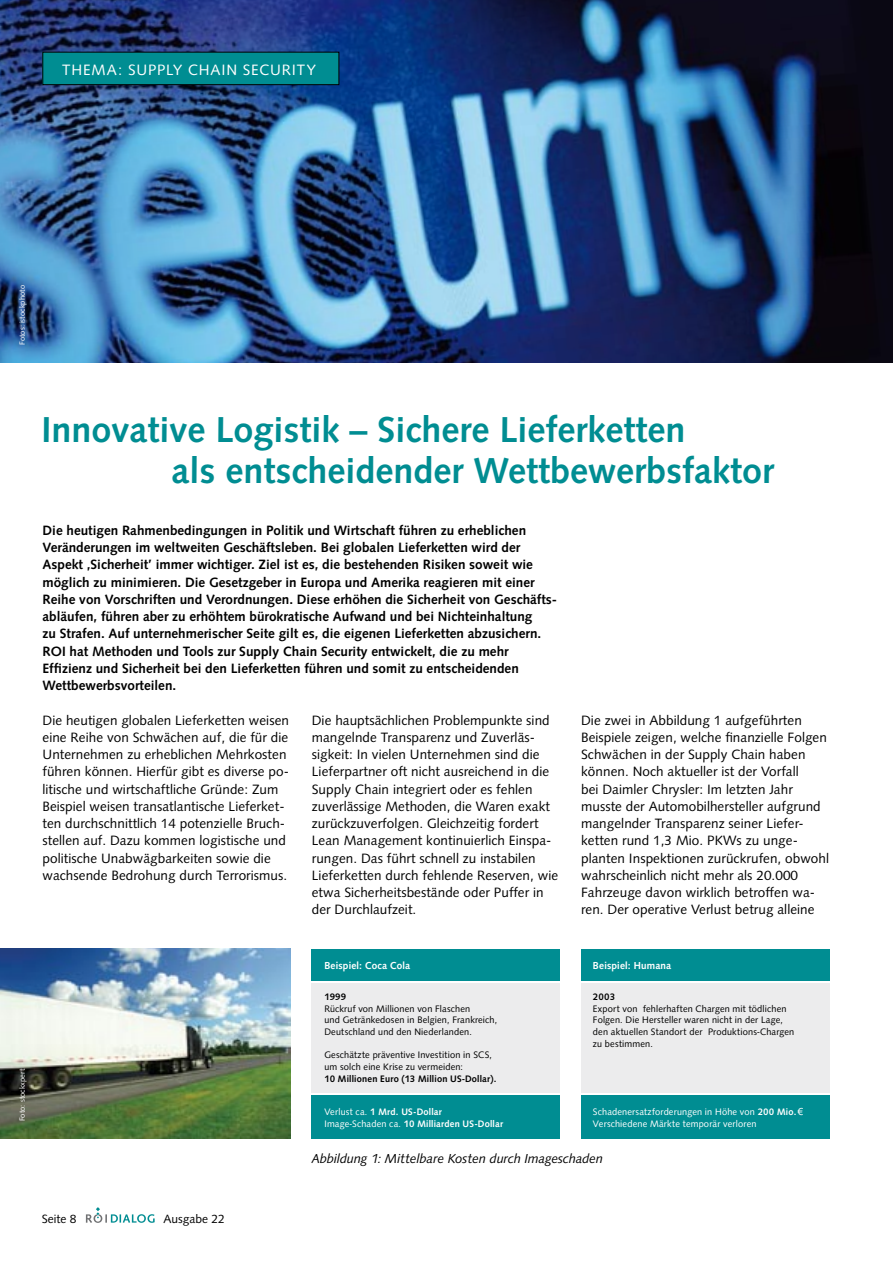
<style>
.page{position:relative;width:893px;height:1263px;background:#fff}
.page>*{position:absolute;margin:0;border:0;box-sizing:border-box;transform-origin:0 0}
.t1{font:700 36px/40.5px "Syntax";color:#008d92}
.t2{font:15px "Syntax";letter-spacing:.055em;color:#fff}
.t3{font:13.5px/17.2px "Syntax";letter-spacing:.005em;color:#000}
.t4{font:700 13.5px/17.2px "Syntax";color:#000}
.t5{font:italic 13.5px "Syntax D";letter-spacing:.005em;color:#000}
.t6{font:12px "Syntax";color:#000}
.t7{font:500 10.5px "Syntax D";letter-spacing:.02em;color:#fff}
.t8{font:9.75px/11.7px "Syntax D";letter-spacing:.02em;color:#000}
.t9{font:9.75px/11.7px "Syntax D";letter-spacing:.02em;color:#fff}
.t10{font:500 9.75px/11.7px "Syntax D";letter-spacing:.02em;color:#fff}
.t11{font:500 9.75px "Syntax D";letter-spacing:.02em;color:#000}
.t12{font:7.5px "Syntax";letter-spacing:.005em;color:#fff}
.s1{font-weight:400}
.s2{font-weight:500}
.s3{font-family:"Arial"}
</style>
<div class="page">
<img style="left:0;top:0;width:893px;height:362px">
<div style="left:43px;top:52px;width:296px;height:33px;background:#008d92"></div>
<div style="left:42px;top:52px;width:297px;height:33px;border:1px solid #000"></div>
<svg style="left:86px;top:1207px;width:69px;height:16px"></svg>
<div style="left:312px;top:949px;width:248px;height:32px;background:#008d92"></div>
<div style="left:581px;top:949px;width:248px;height:32px;background:#008d92"></div>
<div style="left:312px;top:983px;width:248px;height:110px;background:#ececed"></div>
<div style="left:581px;top:983px;width:248px;height:110px;background:#ececed"></div>
<div style="left:312px;top:1096px;width:248px;height:43px;background:#008d92"></div>
<div style="left:581px;top:1096px;width:248px;height:43px;background:#008d92"></div>
<img style="left:0;top:949px;width:291px;height:190px">
<p class="t2" style="left:62px;top:61px;width:255px">THEMA: SUPPLY CHAIN SECURITY</p>
<p class="t12" style="left:18px;top:345px;width:61px;rotate:-90deg">Fotos: istockphoto</p>
<h1 class="t1" style="left:172px;top:410px;width:604px;text-indent:-130px">Innovative Logistik – Sichere Lieferketten<br>als entscheidender Wettbewerbsfaktor</h1>
<p class="t4" style="left:43px;top:522px;width:516px">Die heutigen Rahmenbedingungen in Politik und Wirtschaft führen zu erheblichen Veränderungen im weltweiten Geschäftsleben. Bei globalen Lieferketten wird der Aspekt ‚Sicherheit’ immer wichtiger. Ziel ist es, die bestehenden Risiken soweit wie möglich zu minimieren. Die Gesetzgeber in Europa und Amerika reagieren mit einer Reihe von Vorschriften und Verordnungen. Diese erhöhen die Sicherheit von Geschäfts&shy;abläufen, führen aber zu erhöhtem bürokratische Aufwand und bei Nichteinhaltung<br>zu Strafen. Auf unternehmerischer Seite gilt es, die eigenen Lieferketten abzusichern.<br>ROI hat Methoden und Tools zur Supply Chain Security entwickelt, die zu mehr Effizienz und Sicherheit bei den Lieferketten führen und somit zu entscheidenden Wettbewerbsvorteilen.</p>
<p class="t3" style="left:43px;top:711px;width:248px">Die heutigen globalen Lieferketten weisen eine Reihe von Schwächen auf, die für die Unternehmen zu erheblichen Mehrkosten führen können. Hierfür gibt es diverse po&shy;litische und wirtschaftliche Gründe: Zum Beispiel weisen transatlantische Lieferket&shy;ten durchschnittlich 14 potenzielle Bruch&shy;stellen auf. Dazu kommen logistische und politische Unabwägbarkeiten sowie die wachsende Bedrohung durch Terrorismus.</p>
<p class="t3" style="left:312px;top:711px;width:248px">Die hauptsächlichen Problempunkte sind mangelnde Transparenz und Zuverläs&shy;sigkeit: In vielen Unternehmen sind die Lieferpartner oft nicht ausreichend in die Supply Chain integriert oder es fehlen zuverlässige Methoden, die Waren exakt zurückzuverfolgen. Gleichzeitig fordert Lean Management kontinuierlich Einspa&shy;rungen. Das führt schnell zu instabilen Lieferketten durch fehlende Reserven, wie etwa Sicherheitsbestände oder Puffer in der Durchlaufzeit.</p>
<p class="t3" style="left:581px;top:711px;width:249px">Die zwei in Abbildung 1 aufgeführten Beispiele zeigen, welche finanzielle Folgen Schwächen in der Supply Chain haben können. Noch aktueller ist der Vorfall<br>bei Daimler Chrysler: Im letzten Jahr musste der Automobilhersteller aufgrund mangelnder Transparenz seiner Liefer&shy;ketten rund 1,3 Mio. PKWs zu unge&shy;planten Inspektionen zurückrufen, obwohl wahrscheinlich nicht mehr als 20.000<br>Fahrzeuge davon wirklich betroffen wa&shy;ren. Der operative Verlust betrug alleine</p>
<p class="t12" style="left:18px;top:1121px;width:54px;rotate:-90deg">Foto: stockxpert</p>
<p class="t7" style="left:324px;top:959px;width:87px">Beispiel: Coca Cola</p>
<p class="t7" style="left:593px;top:959px;width:80px">Beispiel: Humana</p>
<p class="t11" style="left:324px;top:991px;width:23px">1999</p>
<p class="t8" style="left:324px;top:1002px;width:174px">Rückruf von Millionen von Flaschen<br>und Getränkedosen in Belgien, Frankreich,<br>Deutschland und den Niederlanden.</p>
<p class="t8" style="left:324px;top:1049px;width:169px">Geschätzte präventive Investition in SCS, um solch eine Krise zu vermeiden:</p>
<p class="t11" style="left:324px;top:1073px;width:174px">10 Millionen Euro (13 Million US-Dollar).</p>
<p class="t11" style="left:593px;top:991px;width:24px">2003</p>
<p class="t8" style="left:593px;top:1002px;width:203px">Export von fehlerhaften Chargen mit tödlichen Folgen. Die Hersteller waren nicht in der Lage, den aktuellen Standort der Produktions-Chargen zu bestimmen.</p>
<p class="t10" style="left:324px;top:1106px;width:180px"><span class="s1">Verlust ca.</span> 1 Mrd. US-Dollar<br><span class="s1">Image-Schaden ca.</span> 10 Milliarden US-Dollar</p>
<p class="t9" style="left:593px;top:1106px;width:212px">Schadenersatzforderungen in Höhe von <span class="s2">200 Mio.</span><span class="s3">€<br></span>Verschiedene Märkte temporär verloren</p>
<p class="t5" style="left:312px;top:1150px;width:293px">Abbildung 1: Mittelbare Kosten durch Imageschaden</p>
<p class="t6" style="left:42px;top:1211px;width:36px">Seite 8</p>
<p class="t6" style="left:163px;top:1211px;width:63px">Ausgabe 22</p>
</div>
